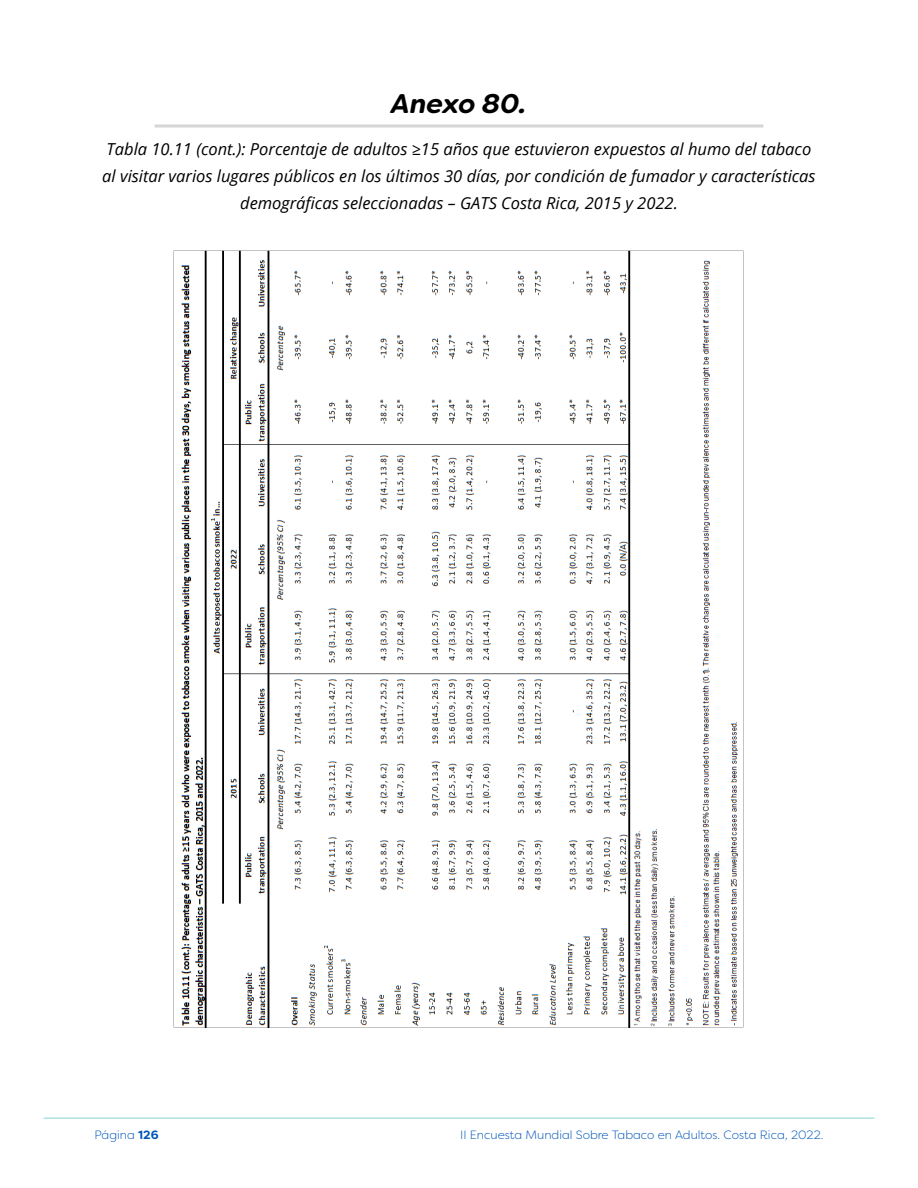
<style>
.page{position:relative;width:918px;height:1188px;background:#fff}
.page>*{position:absolute;margin:0;border:0;box-sizing:border-box;transform-origin:0 0}
.Anexos{font:italic 700 27px "Filson Soft";color:#000}
.Texto_9pt{font:italic 16.5px/27px "Open Sans";color:#000;text-align:center}
.t1{font:300 12px "Filson Soft";color:#0055b9}
.s1{font-weight:700}
</style>
<div class="page">
<img style="left:174px;top:251px;width:570px;height:777px">
<hr style="left:44px;top:1117px;width:830px;height:2px;background:#afe2e3">
<hr style="left:154px;top:125px;width:610px;height:3px;background:#d6d6d6">
<p class="Anexos" style="left:391px;top:86px;width:137px">Anexo 80.</p>
<p class="Texto_9pt" style="left:102px;top:135px;width:715px">Tabla 10.11 (cont.): Porcentaje de adultos ≥15 años que estuvieron expuestos al humo del tabaco al visitar varios lugares públicos en los últimos 30 días, por condición de fumador y características demográficas seleccionadas – GATS Costa Rica, 2015 y 2022.</p>
<p class="t1" style="left:94px;top:1128px;width:66px">Página <span class="s1">126</span></p>
<p class="t1" style="left:460px;top:1128px;width:365px">II Encuesta Mundial Sobre Tabaco en Adultos. Costa Rica, 2022.</p>
</div>
